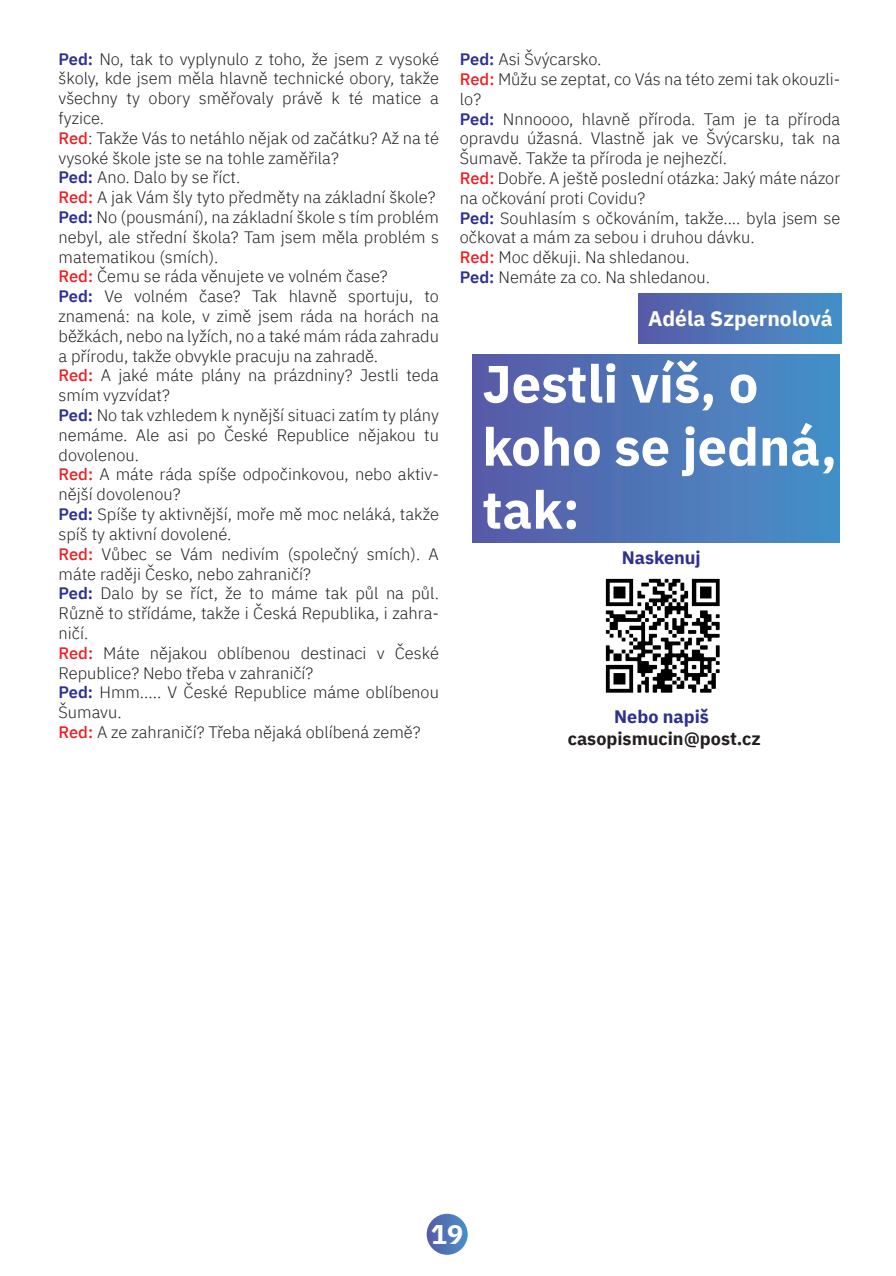
<style>
.page{position:relative;width:896px;height:1276px;background:#fff}
.page>*{position:absolute;margin:0;border:0;box-sizing:border-box;transform-origin:0 0}
.t1{font:700 52.5px/63px "IBM Plex Sans";color:#fff}
.t2{font:700 27px "IBM Plex Sans";color:#fff}
.t3{font:700 21px "IBM Plex Sans";color:#fff}
.t4{font:700 18px "IBM Plex Sans";color:#231f20}
.t5{font:700 18px "IBM Plex Sans";color:#2e3092}
.t6{font:300 16.5px/19.8px "IBM Plex Sans";color:#231f20}
.s1{font-weight:600;color:#2e3092}
.s2{font-weight:500;color:#ee1d23}
</style>
<div class="page">
<div style="left:427px;top:1213px;width:41px;height:41px;background:linear-gradient(to right,#575aa6,#4e95ca);border-radius:50%"></div>
<div style="left:473px;top:354px;width:367px;height:188px;background:linear-gradient(to right,#585aa6,#4691c9)"></div>
<img style="left:605px;top:578px;width:115px;height:115px">
<div style="left:638px;top:294px;width:203px;height:50px;background:linear-gradient(to right,#585aa6,#4691c8)"></div>
<p class="t6" style="left:59px;top:47px;width:382px"><span class="s1">Ped:</span> No, tak to vyplynulo z toho, že jsem z vysoké školy, kde jsem měla hlavně technické obory, takže všechny ty obory směřovaly právě k té matice a fyzice.<br><span class="s2">Red</span>: Takže Vás to netáhlo nějak od začátku? Až na té vysoké škole jste se na tohle zaměřila?<br><span class="s1">Ped:</span> Ano. Dalo by se říct.<br><span class="s2">Red:</span> A jak Vám šly tyto předměty na základní škole?<br><span class="s1">Ped:</span> No (pousmání), na základní škole s tím problém nebyl, ale střední škola? Tam jsem měla problém s matematikou (smích).<br><span class="s2">Red:</span> Čemu se ráda věnujete ve volném čase?<br><span class="s1">Ped:</span> Ve volném čase? Tak hlavně sportuju, to znamená: na kole, v zimě jsem ráda na horách na běžkách, nebo na lyžích, no a také mám ráda zahradu a přírodu, takže obvykle pracuju na zahradě.<br><span class="s2">Red:</span> A jaké máte plány na prázdniny? Jestli teda smím vyzvídat?<br><span class="s1">Ped:</span> No tak vzhledem k nynější situaci zatím ty plány nemáme. Ale asi po České Republice nějakou tu dovolenou.<br><span class="s2">Red:</span> A máte ráda spíše odpočinkovou, nebo aktiv&shy;nější dovolenou?<br><span class="s1">Ped:</span> Spíše ty aktivnější, moře mě moc neláká, takže spíš ty aktivní dovolené.<br><span class="s2">Red:</span> Vůbec se Vám nedivím (společný smích). A máte raději Česko, nebo zahraničí?<br><span class="s1">Ped:</span> Dalo by se říct, že to máme tak půl na půl.<br>Různě to střídáme, takže i Česká Republika, i zahra&shy;ničí.<br><span class="s2">Red:</span> Máte nějakou oblíbenou destinaci v České Republice? Nebo třeba v zahraničí?<br><span class="s1">Ped:</span> Hmm..... V České Republice máme oblíbenou Šumavu.<br><span class="s2">Red:</span> A ze zahraničí? Třeba nějaká oblíbená země?</p>
<p class="t6" style="left:460px;top:48px;width:382px"><span class="s1">Ped:</span> Asi Švýcarsko.<br><span class="s2">Red:</span> Můžu se zeptat, co Vás na této zemi tak okouzli&shy;lo?<br><span class="s1">Ped:</span> Nnnoooo, hlavně příroda. Tam je ta příroda opravdu úžasná. Vlastně jak ve Švýcarsku, tak na Šumavě. Takže ta příroda je nejhezčí.<br><span class="s2">Red:</span> Dobře. A ještě poslední otázka: Jaký máte názor na očkování proti Covidu?<br><span class="s1">Ped:</span> Souhlasím s očkováním, takže.... byla jsem se očkovat a mám za sebou i druhou dávku.<br><span class="s2">Red:</span> Moc děkuji. Na shledanou.<br><span class="s1">Ped:</span> Nemáte za co. Na shledanou.</p>
<p class="t3" style="left:648px;top:302px;width:186px">Adéla Szpernolová</p>
<h1 class="t1" style="left:482px;top:348px;width:356px">Jestli víš, o koho se jedná, tak:</h1>
<p class="t5" style="left:622px;top:544px;width:80px">Naskenuj</p>
<p class="t5" style="left:614px;top:702px;width:96px">Nebo napiš</p>
<p class="t4" style="left:568px;top:724px;width:195px">casopismucin@post.cz</p>
<h2 class="t2" style="left:431px;top:1213px;width:34px">19</h2>
</div>
